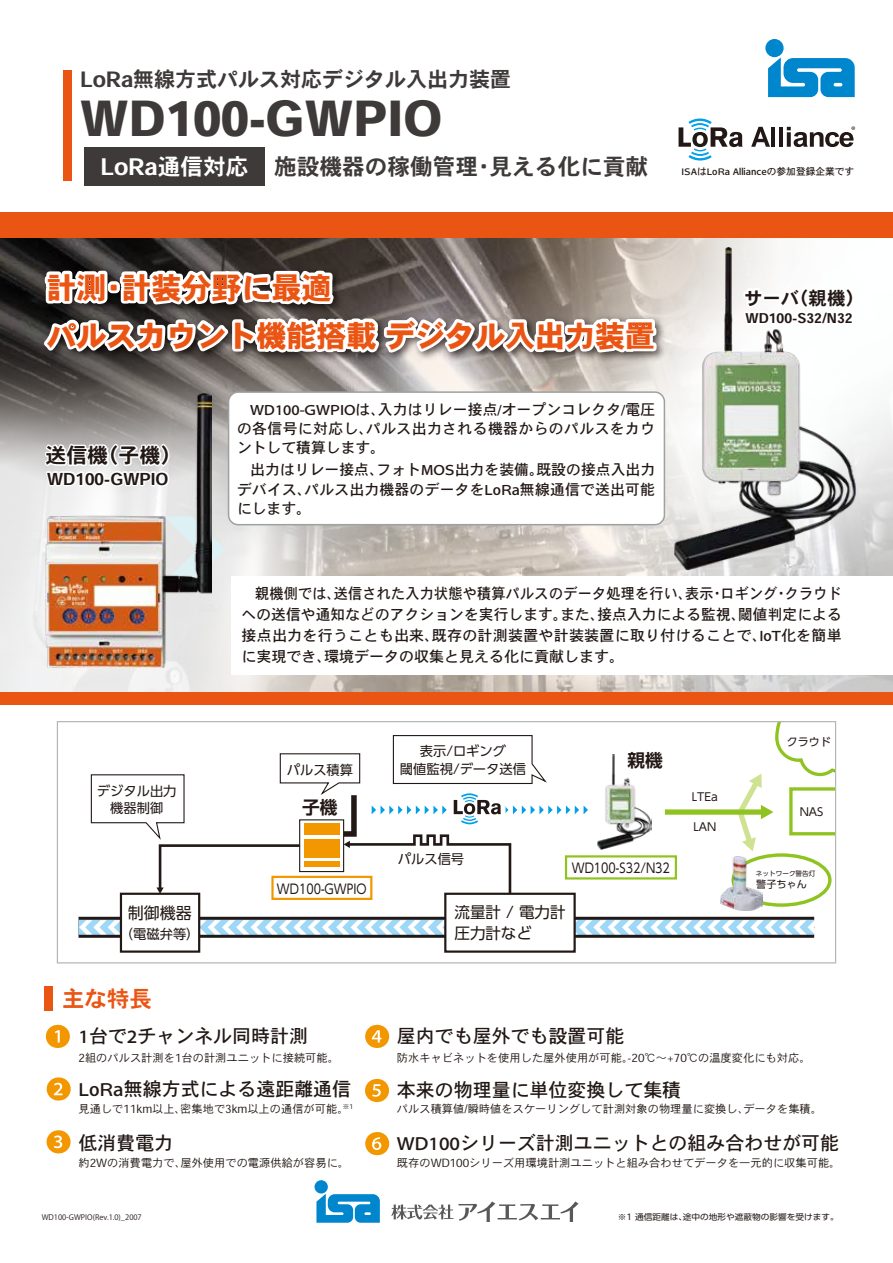
<style>
.page{position:relative;width:893px;height:1263px;background:#fff}
.page>*{position:absolute;margin:0;border:0;box-sizing:border-box;transform-origin:0 0}
.t1{font:48px "Heisei Kaku Go Std W9";color:#3e3a39}
.t2{font:30px/48px "Heisei Kaku Go Std W9";color:#ea5514}
.t3{font:22.65px "Heisei Kaku Go Std W7";color:#3e3a39}
.t4{font:22.5px "Heisei Kaku Go Std W7";color:#ea5514}
.t5{font:21px "Heisei Kaku Go Std W7";color:#3e3a39}
.t6{font:20.85px "Heisei Kaku Go Std W7";color:#221815}
.t7{font:18.9px "Heisei Kaku Go Std W5";color:#221815}
.t8{font:18.45px "Heisei Kaku Go Std W7";color:#221815}
.t9{font:700 17.7px "UD Shin Go Pro De";color:#221815}
.t10{font:16.35px "Heisei Kaku Go Std W7";color:#221815}
.t11{font:16.05px "UD Shin Go Pro";color:#221815}
.t12{font:15.45px "UD Shin Go Pro";color:#221815}
.t13{font:15px/21px "Heisei Kaku Go Std W5";color:#221815;text-align:justify;scale:.94 1}
.t14{font:14.85px/19.2px "Heisei Kaku Go Std W5";letter-spacing:.015em;color:#221815;text-align:justify}
.t15{font:13.35px "Heisei Kaku Go Std W7";color:#221815}
.t16{font:13.2px/16.6px "UD Shin Go Pro";color:#221815;text-align:center}
.t17{font:13.2px "UD Shin Go Pro";color:#221815;scale:.84 1}
.t18{font:11.25px "Heisei Kaku Go Std W3";color:#221815}
.t19{font:11.1px "UD Shin Go Pro";color:#221815}
.t20{font:10.05px "UD Shin Go Pro";color:#221815}
.t21{font:9.75px "Heisei Kaku Go Std W5";color:#221815}
.t22{font:8.25px "UD Shin Go Pro";color:#221815;scale:1.06 1}
.t23{font:7.5px "Koz Go Pr 6 N";color:#221815}
.t24{font:6.6px "UD Shin Go Pro";color:#221815}
.s1{color:#fff}
</style>
<div class="page">
<svg style="left:768px;top:57px;width:87px;height:40px;background:#319dd6"></svg>
<div style="left:765px;top:39px;width:19px;height:18px;background:#0086cd;border-radius:50%"></div>
<svg style="left:391px;top:1204px;width:62px;height:15px"></svg>
<svg style="left:459px;top:1201px;width:119px;height:21px"></svg>
<svg style="left:316px;top:1194px;width:64px;height:29px;background:#309cd6"></svg>
<div style="left:315px;top:1180px;width:13px;height:13px;background:#0086cd;border-radius:50%"></div>
<div style="left:63px;top:70px;width:9px;height:111px;background:#ea5514"></div>
<div style="left:85px;top:147px;width:180px;height:39px;background:#3e3a39"></div>
<svg style="left:679px;top:119px;width:63px;height:42px"></svg>
<svg style="left:751px;top:127px;width:19px;height:20px"></svg>
<hr style="left:771px;top:127px;width:4px;height:20px;background:#221815">
<hr style="left:779px;top:127px;width:4px;height:20px;background:#221815">
<svg style="left:787px;top:126px;width:68px;height:21px"></svg>
<svg style="left:0;top:237px;width:893px;height:455px"></svg>
<div style="left:0;top:212px;width:893px;height:25px;background:#ea5514"></div>
<div style="left:0;top:692px;width:893px;height:13px;background:#ea5514"></div>
<img style="left:34px;top:260px;width:317px;height:46px">
<img style="left:33px;top:306px;width:641px;height:66px">
<svg style="left:38px;top:263px;width:622px;height:100px"></svg>
<img style="left:674px;top:248px;width:183px;height:324px">
<img style="left:45px;top:394px;width:167px;height:273px">
<div style="left:228px;top:391px;width:437px;height:134px;border:2px solid #9fa0a0;border-radius:10px"></div>
<img style="left:231px;top:395px;width:431px;height:141px">
<div style="left:231px;top:576px;width:662px;height:99px;background:#fff"></div>
<svg style="left:739px;top:244px;width:117px;height:144px"></svg>
<svg style="left:42px;top:428px;width:183px;height:155px"></svg>
<div style="left:45px;top:987px;width:8px;height:24px;background:#ea5514"></div>
<svg style="left:55px;top:1025px;width:5px;height:23px"></svg>
<svg style="left:54px;top:1077px;width:8px;height:23px"></svg>
<svg style="left:54px;top:1130px;width:8px;height:23px"></svg>
<svg style="left:372px;top:1025px;width:9px;height:23px"></svg>
<svg style="left:372px;top:1079px;width:9px;height:23px"></svg>
<svg style="left:372px;top:1132px;width:9px;height:23px"></svg>
<div style="left:731px;top:853px;width:101px;height:54px;border:3px solid #8fc31f;border-radius:50%"></div>
<svg style="left:79px;top:917px;width:735px;height:21px;background:#2e2725"></svg>
<svg style="left:79px;top:934px;width:735px;height:1px"></svg>
<svg style="left:79px;top:920px;width:736px;height:14px"></svg>
<div style="left:120px;top:893px;width:80px;height:60px;background:#fff;border:2px solid #221815"></div>
<div style="left:444px;top:893px;width:132px;height:60px;background:#fff;border:2px solid #221815"></div>
<svg style="left:90px;top:735px;width:498px;height:165px"></svg>
<svg style="left:665px;top:721px;width:172px;height:130px"></svg>
<img style="left:597px;top:754px;width:54px;height:95px">
<div style="left:565px;top:855px;width:112px;height:24px;border:2px solid #8fc31f"></div>
<img style="left:720px;top:856px;width:42px;height:54px">
<div style="left:57px;top:721px;width:779px;height:242px;border:1px solid #b5b6b6"></div>
<h3 class="t5" style="left:80px;top:67px;width:433px">LoRa無線方式パルス対応デジタル入出力装置</h3>
<h1 class="t1" style="left:80px;top:88px;width:363px">WD100-GWPIO</h1>
<h3 class="t3" style="left:101px;top:153px;width:549px"><span class="s1">LoRa通信対応</span> 施設機器の稼働管理・見える化に貢献</h3>
<p class="t21" style="left:681px;top:166px;width:174px">ISAはLoRa Allianceの参加登録企業です</p>
<h2 class="t2" style="left:46px;top:264px;width:610px">計測・計装分野に最適<br>パルスカウント機能搭載 デジタル入出力装置</h2>
<h3 class="t6" style="left:46px;top:443px;width:137px">送信機（子機）</h3>
<h3 class="t10" style="left:47px;top:469px;width:123px">WD100-GWPIO</h3>
<h3 class="t14" style="left:237px;top:400px;width:420px;text-indent:13px">WD100-GWPIOは、入力はリレー接点/オープンコレクタ/電圧の各信号に対応し、パルス出力される機器からのパルスをカウントして積算します。</h3>
<h3 class="t14" style="left:237px;top:460px;width:420px;text-indent:13px">出力はリレー接点、フォトMOS出力を装備。既設の接点入出力デバイス、パルス出力機器のデータをLoRa無線通信で送出可能にします。</h3>
<h3 class="t8" style="left:744px;top:287px;width:121px">サーバ（親機）</h3>
<p class="t15" style="left:746px;top:310px;width:108px">WD100-S32/N32</p>
<h3 class="t13" style="left:242px;top:583px;width:640px;text-indent:14px">親機側では、送信された入力状態や積算パルスのデータ処理を行い、表示・ロギング・クラウドへの送信や通知などのアクションを実行します。また、接点入力による監視、閾値判定による接点出力を行うことも出来、既存の計測装置や計装装置に取り付けることで、IoT化を簡単に実現でき、環境データの収集と見える化に貢献します。</h3>
<p class="t16" style="left:97px;top:782px;width:81px">デジタル出力機器制御</p>
<h3 class="t11" style="left:128px;top:900px;width:66px">制御機器</h3>
<p class="t16" style="left:287px;top:761px;width:68px">パルス積算</p>
<p class="t16" style="left:400px;top:742px;width:128px;line-height:17.7px">表示/ロギング<br>閾値監視/データ送信</p>
<h3 class="t9" style="left:627px;top:746px;width:37px">親機</h3>
<p class="t19" style="left:787px;top:733px;width:46px">クラウド</p>
<p class="t19" style="left:692px;top:788px;width:28px">LTEa</p>
<p class="t19" style="left:693px;top:818px;width:24px">LAN</p>
<h3 class="t9" style="left:302px;top:793px;width:37px">子機</h3>
<p class="t19" style="left:800px;top:803px;width:25px">NAS</p>
<p class="t17" style="left:277px;top:878px;width:108px">WD100-GWPIO</p>
<p class="t16" style="left:398px;top:851px;width:68px">パルス信号</p>
<p class="t17" style="left:572px;top:858px;width:118px">WD100-S32/N32</p>
<h3 class="t12" style="left:455px;top:900px;width:112px">流量計 / 電力計</h3>
<p class="t24" style="left:756px;top:868px;width:61px">ネットワーク警告灯</p>
<p class="t20" style="left:756px;top:876px;width:52px">警子ちゃん</p>
<p class="t16" style="left:120px;top:926px;width:81px">（電磁弁等）</p>
<h3 class="t12" style="left:455px;top:921px;width:79px">圧力計など</h3>
<h3 class="t4" style="left:62px;top:985px;width:91px">主な特長</h3>
<h3 class="t7" style="left:79px;top:1025px;width:231px">1台で2チャンネル同時計測</h3>
<p class="t18" style="left:79px;top:1050px;width:262px">2組のパルス計測を1台の計測ユニットに接続可能。</p>
<h3 class="t7" style="left:79px;top:1078px;width:274px">LoRa無線方式による遠距離通信</h3>
<p class="t18" style="left:79px;top:1101px;width:276px">見通しで11km以上、密集地で3km以上の通信が可能。<sup>※1</sup></p>
<h3 class="t7" style="left:79px;top:1132px;width:96px">低消費電力</h3>
<p class="t18" style="left:79px;top:1155px;width:272px">約2Wの消費電力で、屋外使用での電源供給が容易に。</p>
<p class="t23" style="left:42px;top:1213px;width:102px">WD100-GWPIO(Rev.1.0)_2007</p>
<h3 class="t7" style="left:397px;top:1025px;width:229px">屋内でも屋外でも設置可能</h3>
<h3 class="t7" style="left:397px;top:1078px;width:286px">本来の物理量に単位変換して集積</h3>
<h3 class="t7" style="left:397px;top:1131px;width:444px">WD100シリーズ計測ユニットとの組み合わせが可能</h3>
<p class="t18" style="left:397px;top:1050px;width:415px">防水キャビネットを使用した屋外使用が可能。-20℃～+70℃の温度変化にも対応。</p>
<p class="t18" style="left:397px;top:1101px;width:427px">パルス積算値/瞬時値をスケーリングして計測対象の物理量に変換し、データを集積。</p>
<p class="t18" style="left:397px;top:1155px;width:445px">既存のWD100シリーズ用環境計測ユニットと組み合わせてデータを一元的に収集可能。</p>
<p class="t22" style="left:618px;top:1210px;width:210px">※1 通信距離は､途中の地形や遮蔽物の影響を受けます。</p>
</div>
